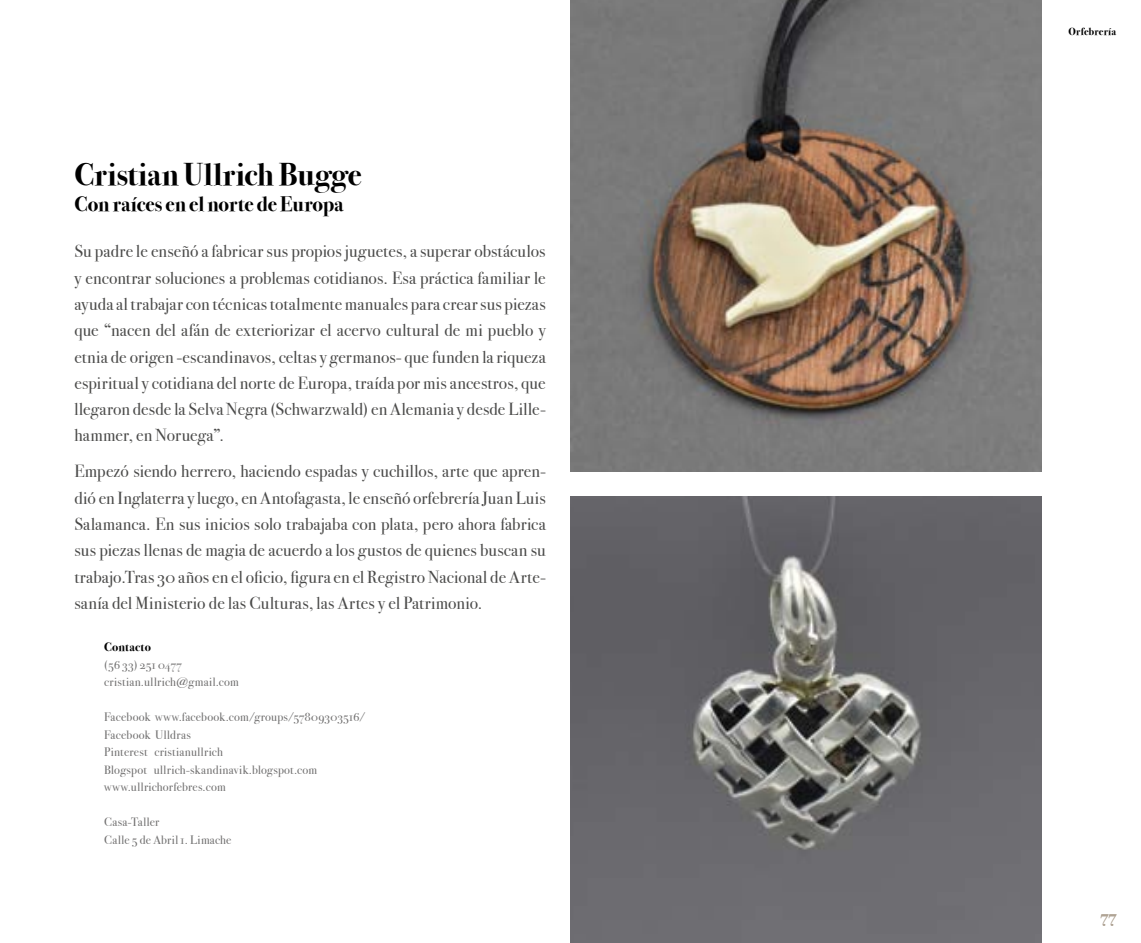
<style>
.page{position:relative;width:1141px;height:943px;background:#fff}
.page>*{position:absolute;margin:0;border:0;box-sizing:border-box;transform-origin:0 0}
.t1{font:700 31.5px "Bodoni Svty Two OSITCTT";letter-spacing:.015em;color:#000}
.t2{font:700 21px "Bodoni Svty Two OSITCTT";color:#000}
.t3{font:17.5px/26.2px "Bodoni Svty Two OSITCTT";letter-spacing:.01em;color:#4a4a49;text-align:justify}
.t4{font:700 17.5px "Bodoni Svty Two OSITCTT";color:#b0a495}
.t5{font:12.25px/17.5px "Bodoni Svty Two OSITCTT";letter-spacing:.02em;color:#706f6f}
.t6{font:700 12.25px "Bodoni Svty Two OSITCTT";letter-spacing:.025em;color:#000}
.t7{font:700 10.5px "Bodoni Svty Two OSITCTT";letter-spacing:.02em;color:#000}
</style>
<div class="page">
<img style="left:570px;top:0;width:472px;height:471px">
<img style="left:570px;top:496px;width:472px;height:447px">
<h1 class="t1" style="left:74px;top:156px;width:289px">Cristian Ullrich Bugge</h1>
<p class="t2" style="left:74px;top:192px;width:271px">Con raíces en el norte de Europa</p>
<p class="t3" style="left:74px;top:238px;width:473px">Su padre le enseñó a fabricar sus propios juguetes, a superar obstáculos y encontrar soluciones a problemas cotidianos. Esa práctica familiar le ayuda al trabajar con técnicas totalmente manuales para crear sus piezas que “nacen del afán de exteriorizar el acervo cultural de mi pueblo y etnia de origen -escandinavos, celtas y germanos- que funden la riqueza espiritual y cotidiana del norte de Europa, traída por mis ancestros, que llegaron desde la Selva Negra (Schwarzwald) en Alemania y desde Lille&shy;hammer, en Noruega”.</p>
<p class="t3" style="left:74px;top:458px;width:473px">Empezó siendo herrero, haciendo espadas y cuchillos, arte que apren&shy;dió en Inglaterra y luego, en Antofagasta, le enseñó orfebrería Juan Luis Salamanca. En sus inicios solo trabajaba con plata, pero ahora fabrica sus piezas llenas de magia de acuerdo a los gustos de quienes buscan su trabajo.Tras 30 años en el oficio, figura en el Registro Nacional de Arte&shy;sanía del Ministerio de las Culturas, las Artes y el Patrimonio.</p>
<p class="t6" style="left:104px;top:640px;width:48px">Contacto</p>
<p class="t5" style="left:104px;top:655px;width:136px">(56 33) 251 0477 cristian.ullrich@gmail.com</p>
<p class="t5" style="left:104px;top:708px;width:263px">Facebook www.facebook.com/groups/57809303516/ Facebook Ulldras<br>Pinterest cristianullrich<br>Blogspot ullrich-skandinavik.blogspot.com www.ullrichorfebres.com</p>
<p class="t5" style="left:104px;top:813px;width:129px">Casa-Taller<br>Calle 5 de Abril 1. Limache</p>
<p class="t7" style="left:1068px;top:25px;width:49px">Orfebrería</p>
<p class="t4" style="left:1101px;top:905px;width:17px">77</p>
</div>
